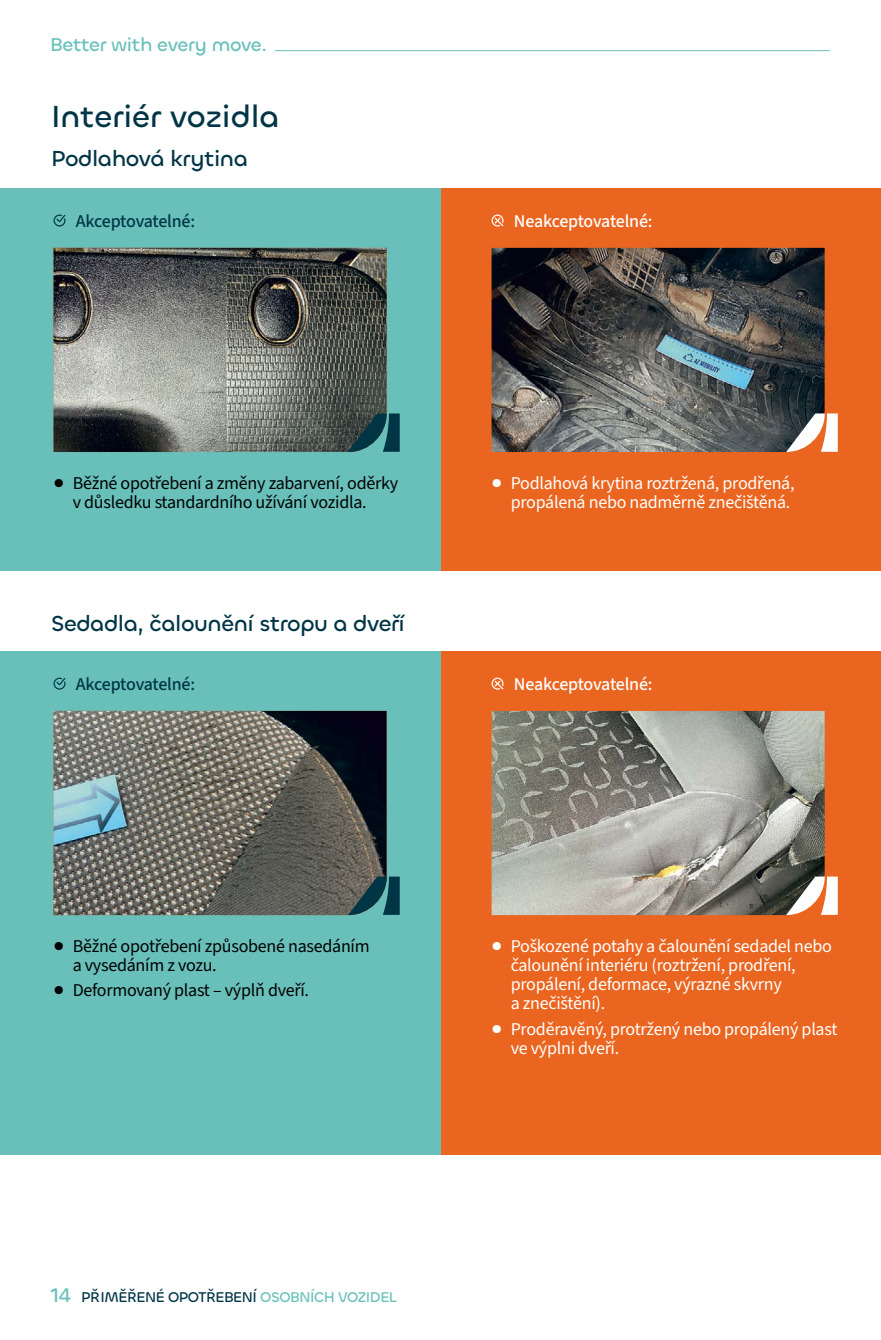
<style>
.page{position:relative;width:881px;height:1340px;background:#fff}
.page>*{position:absolute;margin:0;border:0;box-sizing:border-box;transform-origin:0 0}
.nadpis_k_odstavcovému_textu{font:500 31.5px "Chillax";color:#003546}
.podnadpis_k_odstavcovému_textu{font:500 22.5px "Chillax";letter-spacing:-.02em;color:#003546}
.t1{font:500 19.12px "Chillax";letter-spacing:-.02em;color:#69c0bb}
.text_s_odrážkou_do_boxů_negativ{font:18px/19.1px "Source Sans 3";letter-spacing:-.015em;color:#fff}
.text_s_odrážkou_do_boxů{font:18px/19.1px "Source Sans 3";letter-spacing:-.015em;color:#000}
.text_s_odrážkou__small_size{font:500 18px "Source Sans 3";letter-spacing:-.025em;color:#fff}
.text_s_odrážkou__small_size-2{font:500 18px "Source Sans 3";letter-spacing:-.025em;color:#003546}
.t2{font:500 14.62px "Chillax";letter-spacing:-.03em;color:#003546}
.s1{font-size:20.25px;color:#69c0bb}
.s2{color:#69c0bb}
</style>
<div class="page">
<hr style="left:275px;top:50px;width:554px;height:1px;background:#69c0bb">
<div style="left:440px;top:188px;width:440px;height:383px;background:#ea651f"></div>
<div style="left:440px;top:651px;width:440px;height:503px;background:#ea651f"></div>
<svg style="left:491px;top:214px;width:12px;height:12px"></svg>
<svg style="left:491px;top:677px;width:12px;height:12px"></svg>
<img style="left:491px;top:248px;width:333px;height:204px">
<svg style="left:785px;top:413px;width:52px;height:39px;background:#b9a79d"></svg>
<img style="left:491px;top:711px;width:333px;height:204px">
<svg style="left:785px;top:876px;width:52px;height:39px;background:#baa698"></svg>
<div style="left:0;top:188px;width:440px;height:383px;background:#69c0bb"></div>
<div style="left:0;top:651px;width:440px;height:503px;background:#69c0bb"></div>
<svg style="left:53px;top:214px;width:12px;height:12px"></svg>
<svg style="left:53px;top:677px;width:12px;height:12px"></svg>
<img style="left:53px;top:248px;width:333px;height:204px">
<img style="left:53px;top:711px;width:333px;height:204px">
<svg style="left:348px;top:413px;width:51px;height:39px;background:#245057"></svg>
<svg style="left:348px;top:876px;width:51px;height:39px;background:#325a5f"></svg>
<p class="t1" style="left:50px;top:32px;width:218px">Better with every move.</p>
<p class="nadpis_k_odstavcovému_textu" style="left:51px;top:97px;width:230px">Interiér vozidla</p>
<p class="podnadpis_k_odstavcovému_textu" style="left:51px;top:145px;width:198px">Podlahová krytina</p>
<p class="text_s_odrážkou__small_size-2" style="left:76px;top:208px;width:121px">Akceptovatelné:</p>
<p class="text_s_odrážkou__small_size" style="left:513px;top:208px;width:140px">Neakceptovatelné:</p>
<p class="text_s_odrážkou_do_boxů" style="left:73px;top:474px;width:327px;text-indent:-19px">● Běžné opotřebení a změny zabarvení, oděrky v důsledku standardního užívání vozidla.</p>
<p class="podnadpis_k_odstavcovému_textu" style="left:51px;top:609px;width:355px">Sedadla, čalounění stropu a dveří</p>
<p class="text_s_odrážkou__small_size-2" style="left:76px;top:671px;width:121px">Akceptovatelné:</p>
<p class="text_s_odrážkou_do_boxů_negativ" style="left:491px;top:474px;width:304px;text-align:right">● Podlahová krytina roztržená, prodřená, propálená nebo nadměrně znečištěná.</p>
<p class="text_s_odrážkou__small_size" style="left:513px;top:671px;width:140px">Neakceptovatelné:</p>
<p class="text_s_odrážkou_do_boxů" style="left:73px;top:936px;width:298px;text-indent:-19px">● Běžné opotřebení způsobené nasedáním a vysedáním z vozu.</p>
<p class="text_s_odrážkou_do_boxů" style="left:53px;top:981px;width:257px">● Deformovaný plast – výplň dveří.</p>
<p class="t2" style="left:50px;top:1287px;width:348px"><span class="s1">14</span> PŘ IMĚŘENÉ OPOTŘEBENÍ <span class="s2">OSOBNÍCH VOZIDEL</span></p>
<p class="text_s_odrážkou_do_boxů_negativ" style="left:510px;top:936px;width:322px;text-indent:-19px">● Poškozené potahy a čalounění sedadel nebo čalounění interiéru (roztržení, prodření, propálení, deformace, výrazné skvrny<br>a znečištění).</p>
<p class="text_s_odrážkou_do_boxů_negativ" style="left:510px;top:1019px;width:328px;text-indent:-19px">● Proděravěný, protržený nebo propálený plast ve výplni dveří.</p>
</div>
